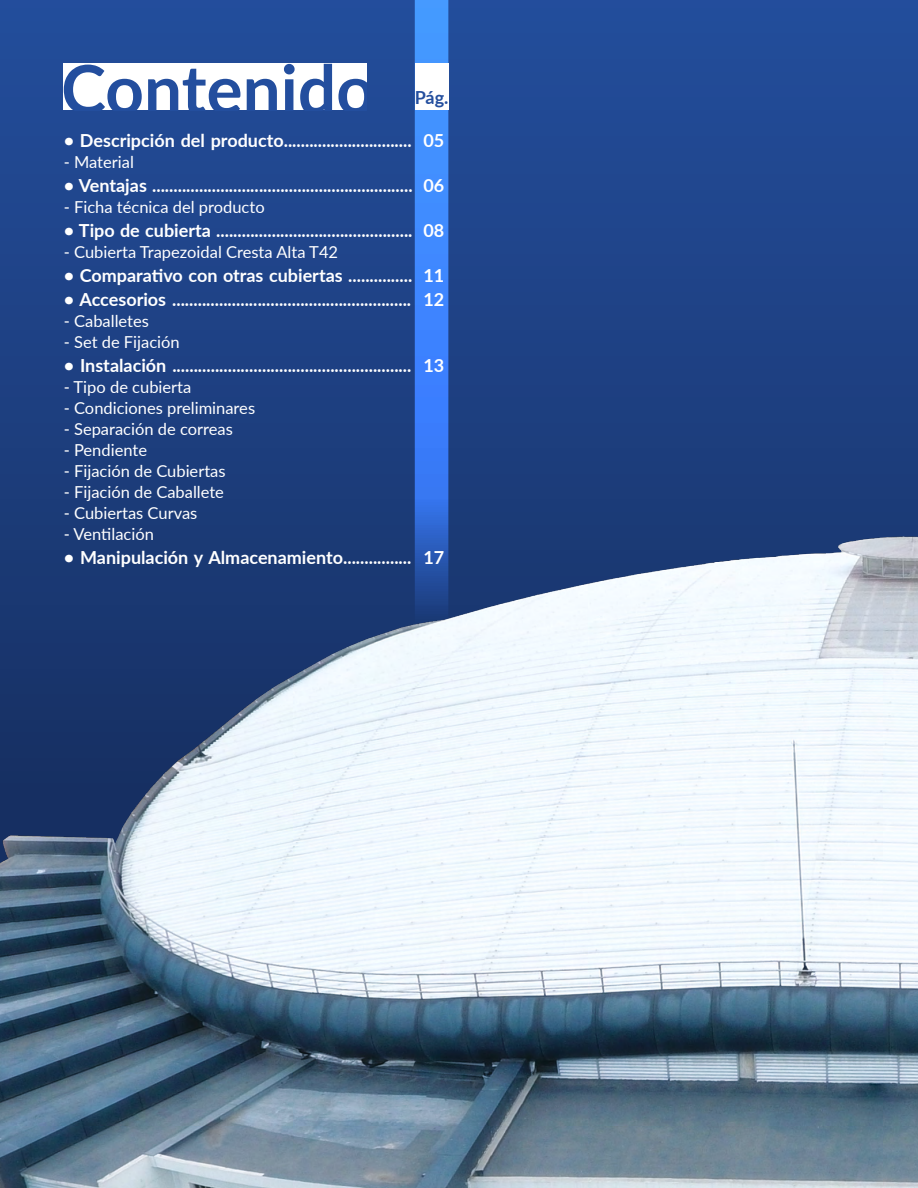
<style>
.page{position:relative;width:918px;height:1188px;background:#fff}
.page>*{position:absolute;margin:0;border:0;box-sizing:border-box;transform-origin:0 0}
.t1{font:700 18px "Lato";color:#fff}
.t2{font:700 18px "Lato";color:#234e9e}
.t3{font:16.5px "Lato";color:#fff}
</style>
<div class="page">
<svg style="left:0;top:0;width:918px;height:537px;background:#1f4388"></svg>
<img style="left:0;top:537px;width:918px;height:651px">
<svg style="left:64px;top:64px;width:303px;height:46px"></svg>
<svg style="left:415px;top:0;width:33px;height:626px;background:#3b7eec"></svg>
<div style="left:415px;top:64px;width:33px;height:46px;background:#fff"></div>
<p class="t2" style="left:415px;top:84px;width:35px">Pág.</p>
<p class="t1" style="left:64px;top:127px;width:382px">• Descripción del producto.............................. 05</p>
<p class="t3" style="left:64px;top:150px;width:72px">- Material</p>
<p class="t1" style="left:64px;top:172px;width:382px">• Ventajas ............................................................. 06</p>
<p class="t3" style="left:64px;top:195px;width:202px">- Ficha técnica del producto</p>
<p class="t1" style="left:64px;top:217px;width:382px">• Tipo de cubierta .............................................. 08</p>
<p class="t3" style="left:64px;top:240px;width:276px">- Cubierta Trapezoidal Cresta Alta T42</p>
<p class="t1" style="left:64px;top:262px;width:382px">• Comparativo con otras cubiertas ............... 11</p>
<p class="t1" style="left:64px;top:286px;width:382px">• Accesorios ........................................................ 12</p>
<p class="t3" style="left:64px;top:309px;width:87px">- Caballetes</p>
<p class="t3" style="left:64px;top:330px;width:118px">- Set de Fijación</p>
<p class="t1" style="left:64px;top:352px;width:382px">• Instalación ........................................................ 13</p>
<p class="t3" style="left:64px;top:375px;width:129px">- Tipo de cubierta</p>
<p class="t3" style="left:64px;top:396px;width:193px">- Condiciones preliminares</p>
<p class="t3" style="left:64px;top:417px;width:171px">- Separación de correas</p>
<p class="t3" style="left:64px;top:438px;width:85px">- Pendiente</p>
<p class="t3" style="left:64px;top:459px;width:163px">- Fijación de Cubiertas</p>
<p class="t3" style="left:64px;top:480px;width:162px">- Fijación de Caballete</p>
<p class="t3" style="left:64px;top:501px;width:135px">- Cubiertas Curvas</p>
<p class="t3" style="left:64px;top:522px;width:92px">- Ventilación</p>
<p class="t1" style="left:64px;top:544px;width:382px">• Manipulación y Almacenamiento................ 17</p>
</div>
